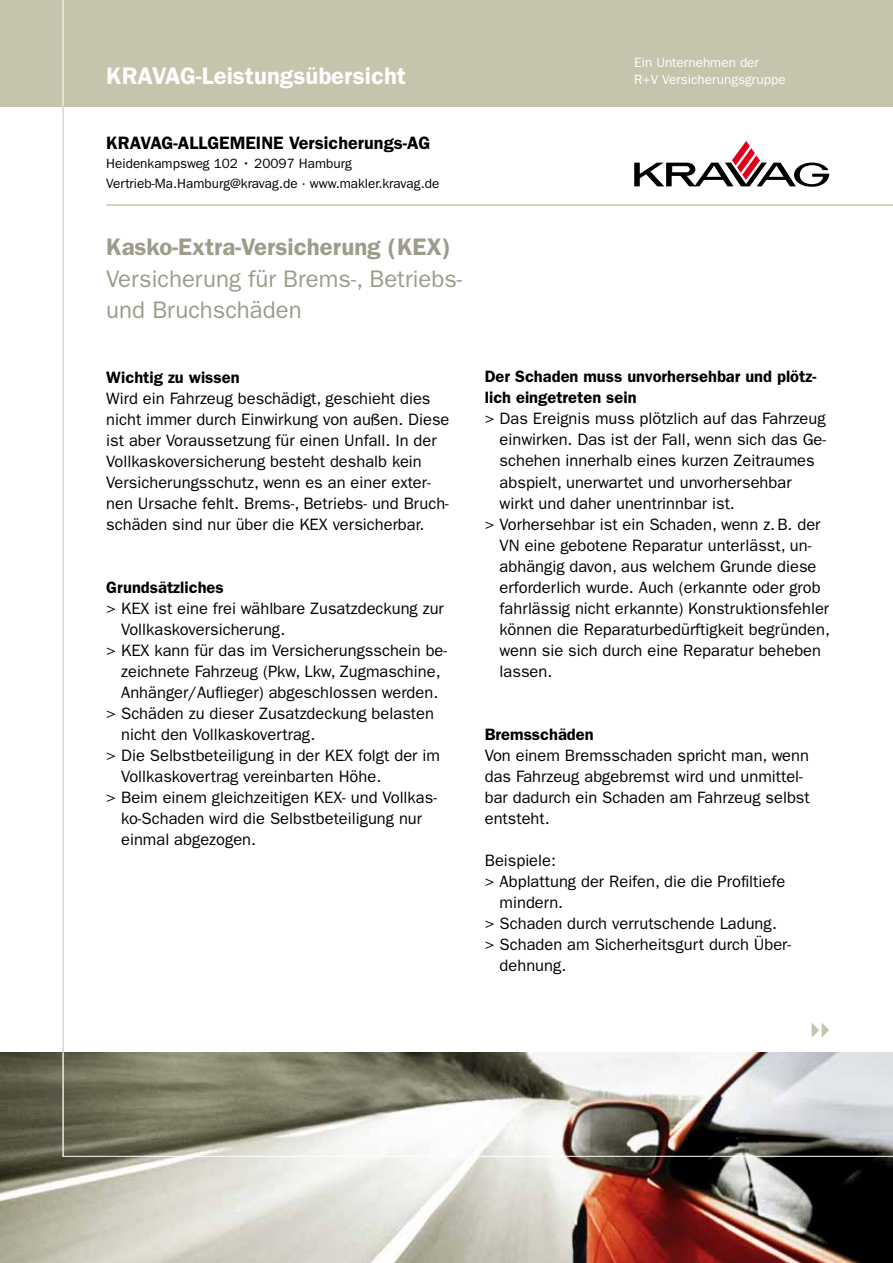
<style>
.page{position:relative;width:893px;height:1263px;background:#fff}
.page>*{position:absolute;margin:0;border:0;box-sizing:border-box;transform-origin:0 0}
.t1{font:24px/31.5px "ITC Franklin Gothic Std";color:#9d9b8a}
.t2{font:600 24px "ITC Franklin Gothic Std";color:#9d9b8a}
.t3{font:600 24px "ITC Franklin Gothic Std";color:#fff}
.t4{font:600 18px "ITC Franklin Gothic Std";color:#000}
.t5{font:16.5px/21px "ITC Franklin Gothic Std";color:#000}
.t6{font:600 16.5px/21px "ITC Franklin Gothic Std";color:#000}
.t7{font:13.5px/19.5px "ITC Franklin Gothic Std";color:#000}
.t8{font:13.5px/16.5px "ITC Franklin Gothic Std";color:#fff}
</style>
<div class="page">
<img style="left:0;top:1052px;width:893px;height:211px">
<div style="left:0;top:0;width:893px;height:106px;background:#c6c4ad"></div>
<hr style="left:63px;top:0;width:1px;height:106px;background:#fff">
<hr style="left:63px;top:106px;width:1px;height:1051px;background:#c6c4ad">
<hr style="left:63px;top:1156px;width:830px;height:1px;background:#fff">
<hr style="left:63px;top:1052px;width:1px;height:105px;background:#fff">
<svg style="left:634px;top:141px;width:195px;height:46px"></svg>
<hr style="left:106px;top:204px;width:787px;height:2px;background:#c6c4ad">
<svg style="left:812px;top:1023px;width:17px;height:15px"></svg>
<h1 class="t3" style="left:106px;top:61px;width:301px">KRAVAG-Leistungsübersicht</h1>
<p class="t4" style="left:106px;top:132px;width:325px">KRAVAG-ALLGEMEINE Versicherungs-AG</p>
<p class="t7" style="left:106px;top:154px;width:335px">Heidenkampsweg 102 • 20097 Hamburg<br>Vertrieb-Ma.Hamburg@kravag.de · www.makler.kravag.de</p>
<h1 class="t2" style="left:106px;top:233px;width:346px">Kasko-Extra-Versicherung (KEX)</h1>
<h1 class="t1" style="left:106px;top:263px;width:357px">Versicherung für Brems-, Betriebs&shy;und Bruchschäden</h1>
<p class="t6" style="left:106px;top:366px;width:135px">Wichtig zu wissen</p>
<p class="t5" style="left:106px;top:388px;width:345px">Wird ein Fahrzeug beschädigt, geschieht dies nicht immer durch Einwirkung von außen. Diese ist aber Voraussetzung für einen Unfall. In der Vollkaskoversicherung besteht deshalb kein Versicherungsschutz, wenn es an einer exter&shy;nen Ursache fehlt. Brems-, Betriebs- und Bruch&shy;schäden sind nur über die KEX versicherbar.</p>
<p class="t6" style="left:106px;top:576px;width:119px">Grundsätzliches</p>
<p class="t5" style="left:106px;top:598px;width:339px">&gt; KEX ist eine frei wählbare Zusatzdeckung zur</p>
<p class="t5" style="left:121px;top:619px;width:166px">Vollkaskoversicherung.</p>
<p class="t5" style="left:106px;top:640px;width:342px">&gt; KEX kann für das im Versicherungsschein be-</p>
<p class="t5" style="left:121px;top:661px;width:321px">zeichnete Fahrzeug (Pkw, Lkw, Zugmaschine,</p>
<p class="t5" style="left:121px;top:682px;width:319px">Anhänger/Auflieger) abgeschlossen werden.</p>
<p class="t5" style="left:106px;top:703px;width:329px">&gt; Schäden zu dieser Zusatzdeckung belasten</p>
<p class="t5" style="left:121px;top:724px;width:196px">nicht den Vollkaskovertrag.</p>
<p class="t5" style="left:106px;top:745px;width:335px">&gt; Die Selbstbeteiligung in der KEX folgt der im</p>
<p class="t5" style="left:121px;top:766px;width:262px">Vollkaskovertrag vereinbarten Höhe.</p>
<p class="t5" style="left:106px;top:787px;width:332px">&gt; Beim einem gleichzeitigen KEX- und Vollkas-</p>
<p class="t5" style="left:121px;top:808px;width:302px">ko-Schaden wird die Selbstbeteiligung nur</p>
<p class="t5" style="left:121px;top:829px;width:136px">einmal abgezogen.</p>
<p class="t8" style="left:634px;top:54px;width:153px">Ein Unternehmen der<br>R+V Versicherungsgruppe</p>
<p class="t6" style="left:485px;top:366px;width:333px">Der Schaden muss unvorhersehbar und plötz&shy;lich eingetreten sein</p>
<p class="t5" style="left:485px;top:408px;width:342px">&gt; Das Ereignis muss plötzlich auf das Fahrzeug</p>
<p class="t5" style="left:500px;top:429px;width:328px">einwirken. Das ist der Fall, wenn sich das Ge-</p>
<p class="t5" style="left:500px;top:450px;width:317px">schehen innerhalb eines kurzen Zeitraumes</p>
<p class="t5" style="left:500px;top:471px;width:293px">abspielt, unerwartet und unvorhersehbar</p>
<p class="t5" style="left:500px;top:492px;width:237px">wirkt und daher unentrinnbar ist.</p>
<p class="t5" style="left:485px;top:513px;width:337px">&gt; Vorhersehbar ist ein Schaden, wenn z.B. der</p>
<p class="t5" style="left:500px;top:534px;width:313px">VN eine gebotene Reparatur unterlässt, un-</p>
<p class="t5" style="left:500px;top:555px;width:318px">abhängig davon, aus welchem Grunde diese</p>
<p class="t5" style="left:500px;top:576px;width:323px">erforderlich wurde. Auch (erkannte oder grob</p>
<p class="t5" style="left:500px;top:597px;width:331px">fahrlässig nicht erkannte) Konstruktionsfehler</p>
<p class="t5" style="left:500px;top:618px;width:332px">können die Reparaturbedürftigkeit begründen,</p>
<p class="t5" style="left:500px;top:639px;width:323px">wenn sie sich durch eine Reparatur beheben</p>
<p class="t5" style="left:500px;top:661px;width:54px">lassen.</p>
<p class="t6" style="left:485px;top:723px;width:110px">Bremsschäden</p>
<p class="t5" style="left:485px;top:745px;width:327px">Von einem Bremsschaden spricht man, wenn das Fahrzeug abgebremst wird und unmittel&shy;bar dadurch ein Schaden am Fahrzeug selbst entsteht.</p>
<p class="t5" style="left:485px;top:850px;width:73px">Beispiele:</p>
<p class="t5" style="left:485px;top:871px;width:302px">&gt; Abplattung der Reifen, die die Profiltiefe</p>
<p class="t5" style="left:500px;top:892px;width:65px">mindern.</p>
<p class="t5" style="left:485px;top:913px;width:294px">&gt; Schaden durch verrutschende Ladung.</p>
<p class="t5" style="left:485px;top:934px;width:308px">&gt; Schaden am Sicherheitsgurt durch Über-</p>
<p class="t5" style="left:500px;top:955px;width:68px">dehnung.</p>
</div>
